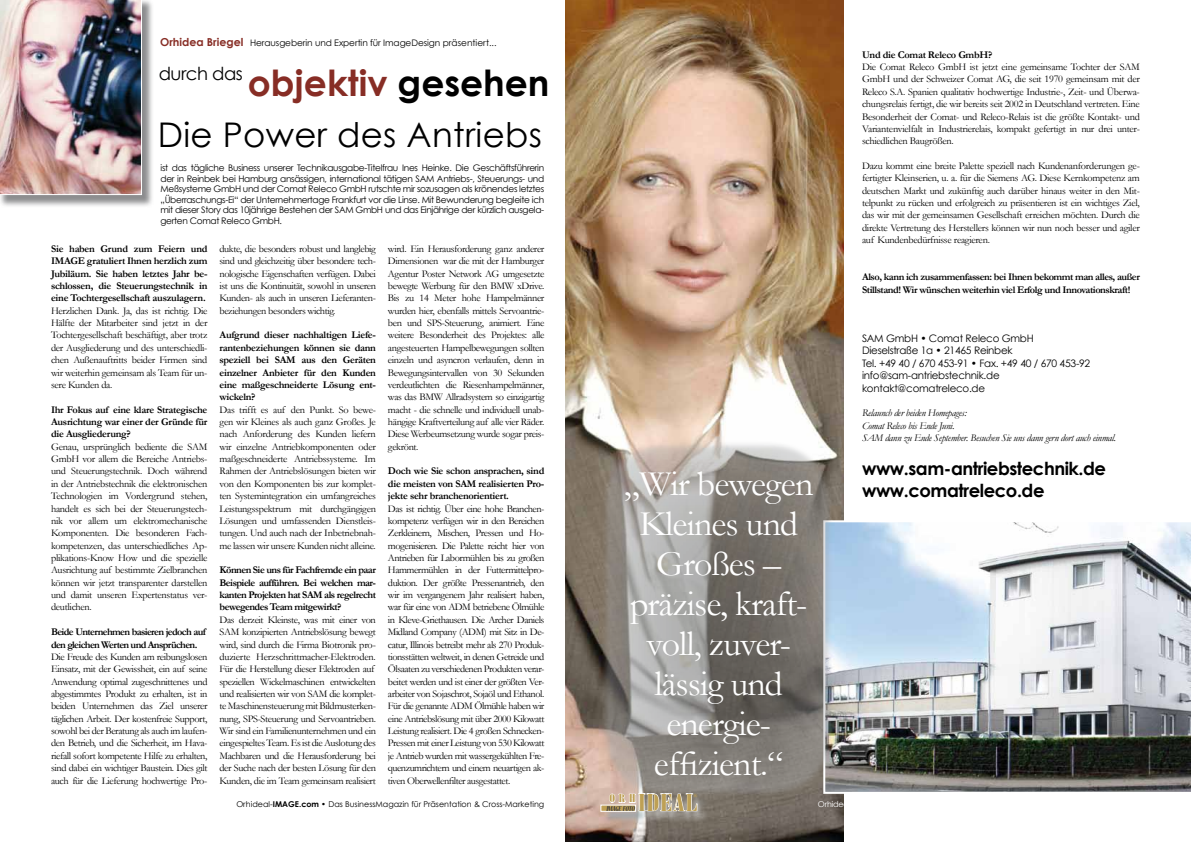
<style>
.page{position:relative;width:1191px;height:842px;background:#fff}
.page>*{position:absolute;margin:0;border:0;box-sizing:border-box;transform-origin:0 0}
.t1{font:36px/40px "Garamond";letter-spacing:-.025em;color:#fff;text-align:center}
.t2{font:34px "Century Gothic";letter-spacing:.01em;color:#000}
.t3{font:23.2px "Onyx";letter-spacing:.025em;color:#bea055;scale:1.67 1}
.t4{font:700 18px/21.6px "Century Gothic";letter-spacing:-.025em;color:#000}
.t5{font:18px "Century Gothic";letter-spacing:-.025em;color:#000}
.t6{font:10.8px "Onyx";color:#bea055;scale:1.67 1}
.t7{font:10.3px/12.4px "Garamond";letter-spacing:-.035em;color:#000}
.t8{font:10.3px/12.4px "Century Gothic";letter-spacing:-.025em;color:#000}
.t9{font:700 10.3px/12.4px "Garamond";letter-spacing:-.04em;color:#000}
.t10{font:italic 10.3px/12.4px "Garamond";letter-spacing:-.025em;color:#000}
.t11{font:9px/10.5px "Century Gothic";letter-spacing:-.01em;color:#000;text-align:justify}
.t12{font:8px "Century Gothic";color:#000}
.t13{font:italic 700 condensed 8px "Nueva Std";letter-spacing:-.025em;color:#34353b}
.t14{font:7.8px "Onyx";color:#bea055;scale:1.1 1}
.s1{font-weight:700;font-size:11px;color:#872d25}
.s2{font-weight:700;font-size:36px;color:#872d25}
.s3{font-weight:700;font-size:36px}
.s4{font-weight:700}
</style>
<div class="page">
<img style="left:566px;top:0;width:277px;height:842px">
<div style="left:0;top:0;width:154px;height:207px;background:#666769;opacity:.75"></div>
<img style="left:0;top:0;width:142px;height:195px">
<div style="left:641px;top:795px;width:68px;height:28px;background:#e1e2e3;opacity:.75"></div>
<div style="left:602px;top:806px;width:46px;height:18px;background:#8d9fa8;opacity:.75"></div>
<svg style="left:601px;top:805px;width:8px;height:6px"></svg>
<svg style="left:609px;top:797px;width:88px;height:14px"></svg>
<div style="left:695px;top:796px;width:14px;height:14px;background:#8d9fa8;opacity:.75"></div>
<div style="left:687px;top:787px;width:16px;height:16px;background:#8d9fa8;opacity:.75"></div>
<img style="left:833px;top:520px;width:358px;height:274px">
<div style="left:602px;top:441px;width:231px;height:356px;background:#a9aaac;opacity:.75"></div>
<svg style="left:600px;top:440px;width:220px;height:345px;background:#8e8a85"></svg>
<p class="t11" style="left:160px;top:37px;width:338px"><span class="s1">Orhidea Briegel</span> Herausgeberin und Expertin für ImageDesign präsentiert...</p>
<p class="t5" style="left:159px;top:63px;width:392px">durch das <span class="s2">objektiv</span> <span class="s3">gesehen</span></p>
<p class="t2" style="left:158px;top:114px;width:386px">Die Power des Antriebs</p>
<p class="t11" style="left:160px;top:162px;width:385px">ist das tägliche Business unserer Technikausgabe-Titelfrau Ines Heinke. Die Geschäftsführerin der in Reinbek bei Hamburg ansässigen, international tätigen SAM Antriebs-, Steuerungs- und Meßsysteme GmbH und der Comat Releco GmbH rutschte mir sozusagen als krönendes letztes „Überraschungs-Ei“ der Unternehmertage Frankfurt vor die Linse. Mit Bewunderung begleite ich mit dieser Story das 10jährige Bestehen der SAM GmbH und das Einjährige der kürzlich ausgela&shy;gerten Comat Releco GmbH.</p>
<p class="t7" style="left:51px;top:242px;width:158px"><span class="s4">Sie haben Grund zum Feiern und IMAGE gratuliert Ihnen herzlich zum Jubiläum. Sie haben letztes Jahr be&shy;schlossen, die Steuerungstechnik in eine Tochtergesellschaft auszulagern.<br></span>Herzlichen Dank. Ja, das ist richtig. Die Hälfte der Mitarbeiter sind jetzt in der Tochtergesellschaft beschäftigt, aber trotz der Ausgliederung und des unterschiedli&shy;chen Außenauftritts beider Firmen sind wir weiterhin gemeinsam als Team für un&shy;sere Kunden da.</p>
<p class="t7" style="left:51px;top:403px;width:158px"><span class="s4">Ihr Fokus auf eine klare Strategische Ausrichtung war einer der Gründe für die Ausgliederung?<br></span>Genau, ursprünglich bediente die SAM GmbH vor allem die Bereiche Antriebs&shy;und Steuerungstechnik. Doch während in der Antriebstechnik die elektronischen Technologien im Vordergrund stehen, handelt es sich bei der Steuerungstech&shy;nik vor allem um elektromechanische Komponenten. Die besonderen Fach&shy;kompetenzen, das unterschiedliches Ap&shy;plikations-Know How und die spezielle Ausrichtung auf bestimmte Zielbranchen können wir jetzt transparenter darstellen und damit unseren Expertenstatus ver&shy;deutlichen.</p>
<p class="t7" style="left:51px;top:626px;width:158px"><span class="s4">Beide Unternehmen basieren jedoch auf den gleichen Werten und Ansprüchen.<br></span>Die Freude des Kunden am reibungslosen Einsatz, mit der Gewissheit, ein auf seine Anwendung optimal zugeschnittenes und abgestimmtes Produkt zu erhalten, ist in beiden Unternehmen das Ziel unserer täglichen Arbeit. Der kostenfreie Support, sowohl bei der Beratung als auch im laufen&shy;den Betrieb, und die Sicherheit, im Hava&shy;riefall sofort kompetente Hilfe zu erhalten, sind dabei ein wichtiger Baustein. Dies gilt auch für die Lieferung hochwertige Pro-</p>
<p class="t7" style="left:219px;top:242px;width:158px;text-align:justify">dukte, die besonders robust und langlebig sind und gleichzeitig über besondere tech&shy;nologische Eigenschaften verfügen. Dabei ist uns die Kontinuität, sowohl in unseren Kunden- als auch in unseren Lieferanten&shy;beziehungen besonders wichtig.</p>
<p class="t7" style="left:219px;top:329px;width:158px"><span class="s4">Aufgrund dieser nachhaltigen Liefe&shy;rantenbeziehungen können sie dann speziell bei SAM aus den Geräten einzelner Anbieter für den Kunden eine maßgeschneiderte Lösung ent&shy;wickeln?<br></span>Das trifft es auf den Punkt. So bewe&shy;gen wir Kleines als auch ganz Großes. Je nach Anforderung des Kunden liefern wir einzelne Antriebkomponenten oder maßgeschneiderte Antriebssysteme. Im Rahmen der Antriebslösungen bieten wir von den Komponenten bis zur komplet&shy;ten Systemintegration ein umfangreiches Leistungsspektrum mit durchgängigen Lösungen und umfassenden Dienstleis&shy;tungen. Und auch nach der Inbetriebnah&shy;me lassen wir unsere Kunden nicht alleine.</p>
<p class="t7" style="left:219px;top:564px;width:158px"><span class="s4">Können Sie uns für Fachfremde ein paar Beispiele aufführen. Bei welchen mar&shy;kanten Projekten hat SAM als regelrecht bewegendes Team mitgewirkt?<br></span>Das derzeit Kleinste, was mit einer von SAM konzipierten Antriebslösung bewegt wird, sind durch die Firma Biotronik pro&shy;duzierte Herzschrittmacher-Elektroden.<br>Für die Herstellung dieser Elektroden auf speziellen Wickelmaschinen entwickelten und realisierten wir von SAM die komplet&shy;te Maschinensteuerung mit Bildmusterken&shy;nung, SPS-Steuerung und Servoantrieben.<br>Wir sind ein Familienunternehmen und ein eingespieltes Team. Es ist die Auslotung des Machbaren und die Herausforderung bei der Suche nach der besten Lösung für den Kunden, die im Team gemeinsam realisiert</p>
<p class="t7" style="left:388px;top:242px;width:158px;text-align:justify">wird. Ein Herausforderung ganz anderer Dimensionen war die mit der Hamburger Agentur Poster Network AG umgesetzte bewegte Werbung für den BMW xDrive.<br>Bis zu 14 Meter hohe Hampelmänner wurden hier, ebenfalls mittels Servoantrie&shy;ben und SPS-Steuerung, animiert. Eine weitere Besonderheit des Projektes: alle angesteuerten Hampelbewegungen sollten einzeln und asyncron verlaufen, denn in Bewegungsintervallen von 30 Sekunden verdeutlichten die Riesenhampelmänner, was das BMW Allradsystem so einzigartig macht - die schnelle und individuell unab&shy;hängige Kraftverteilung auf alle vier Räder.<br>Diese Werbeumsetzung wurde sogar preis&shy;gekrönt.</p>
<p class="t7" style="left:388px;top:465px;width:158px"><span class="s4">Doch wie Sie schon ansprachen, sind die meisten von SAM realisierten Pro&shy;jekte sehr branchenorientiert.<br></span>Das ist richtig. Über eine hohe Branchen&shy;kompetenz verfügen wir in den Bereichen Zerkleinern, Mischen, Pressen und Ho&shy;mogenisieren. Die Palette reicht hier von Antrieben für Labormühlen bis zu großen Hammermühlen in der Futtermittelpro&shy;duktion. Der größte Pressenantrieb, den wir im vergangenem Jahr realisiert haben, war für eine von ADM betriebene Ölmühle in Kleve-Griethausen. Die Archer Daniels Midland Company (ADM) mit Sitz in De&shy;catur, Illinois betreibt mehr als 270 Produk&shy;tionsstätten weltweit, in denen Getreide und Ölsaaten zu verschiedenen Produkten verar&shy;beitet werden und ist einer der größten Ver&shy;arbeiter von Sojaschrot, Sojaöl und Ethanol.<br>Für die genannte ADM Ölmühle haben wir eine Antriebslösung mit über 2000 Kilowatt Leistung realisiert. Die 4 großen Schnecken-Pressen mit einer Leistung von 530 Kilowatt je Antrieb wurden mit wassergekühlten Fre&shy;quenzumrichtern und einem neuartigen ak&shy;tiven Oberwellenfilter ausgestattet.</p>
<p class="t1" style="left:624px;top:463px;width:191px">„Wir bewegen<br>Kleines und<br>Großes – präzise, kraft&shy;voll, zuver&shy;lässig und energie&shy;effizient.“</p>
<p class="t6" style="left:609px;top:792px;width:17px">ORH</p>
<p class="t14" style="left:693px;top:792px;width:6px">®</p>
<p class="t12" style="left:236px;top:799px;width:309px">Orhideal-<span class="s4">IMAGE.com</span> • Das BusinessMagazin für Präsentation &amp; Cross-Marketing</p>
<p class="t13" style="left:606px;top:805px;width:30px">IMAGE FOTO</p>
<p class="t3" style="left:638px;top:789px;width:37px">IDEAL</p>
<p class="t7" style="left:862px;top:48px;width:279px"><span class="s4">Und die Comat Releco GmbH?<br></span>Die Comat Releco GmbH ist jetzt eine gemeinsame Tochter der SAM GmbH und der Schweizer Comat AG, die seit 1970 gemeinsam mit der Releco S.A. Spanien qualitativ hochwertige Industrie-, Zeit- und Überwa&shy;chungsrelais fertigt, die wir bereits seit 2002 in Deutschland vertreten. Eine Besonderheit der Comat- und Releco-Relais ist die größte Kontakt- und Variantenvielfalt in Industrierelais, kompakt gefertigt in nur drei unter&shy;schiedlichen Baugrößen.</p>
<p class="t7" style="left:862px;top:159px;width:279px;text-align:justify">Dazu kommt eine breite Palette speziell nach Kundenanforderungen ge&shy;fertigter Kleinserien, u. a. für die Siemens AG. Diese Kernkompetenz am deutschen Markt und zukünftig auch darüber hinaus weiter in den Mit&shy;telpunkt zu rücken und erfolgreich zu präsentieren ist ein wichtiges Ziel, das wir mit der gemeinsamen Gesellschaft erreichen möchten. Durch die direkte Vertretung des Herstellers können wir nun noch besser und agiler auf Kundenbedürfnisse reagieren.</p>
<p class="t9" style="left:862px;top:271px;width:279px">Also, kann ich zusammenfassen: bei Ihnen bekommt man alles, außer<br>Stillstand! Wir wünschen weiterhin viel Erfolg und Innovationskraft!</p>
<p class="t8" style="left:862px;top:332px;width:230px">SAM GmbH • Comat Releco GmbH<br>Dieselstraße 1a • 21465 Reinbek<br>Tel. +49 40 / 670 453-91 • Fax. +49 40 / 670 453-92 info@sam-antriebstechnik.de kontakt@comatreleco.de</p>
<p class="t10" style="left:862px;top:407px;width:255px">Relaunch der beiden Homepages:<br>Comat Releco bis Ende Juni.<br>SAM dann zu Ende September. Besuchen Sie uns dann gern dort auch einmal.</p>
<p class="t4" style="left:862px;top:457px;width:245px">www.sam-antriebstechnik.de www.comatreleco.de</p>
</div>
